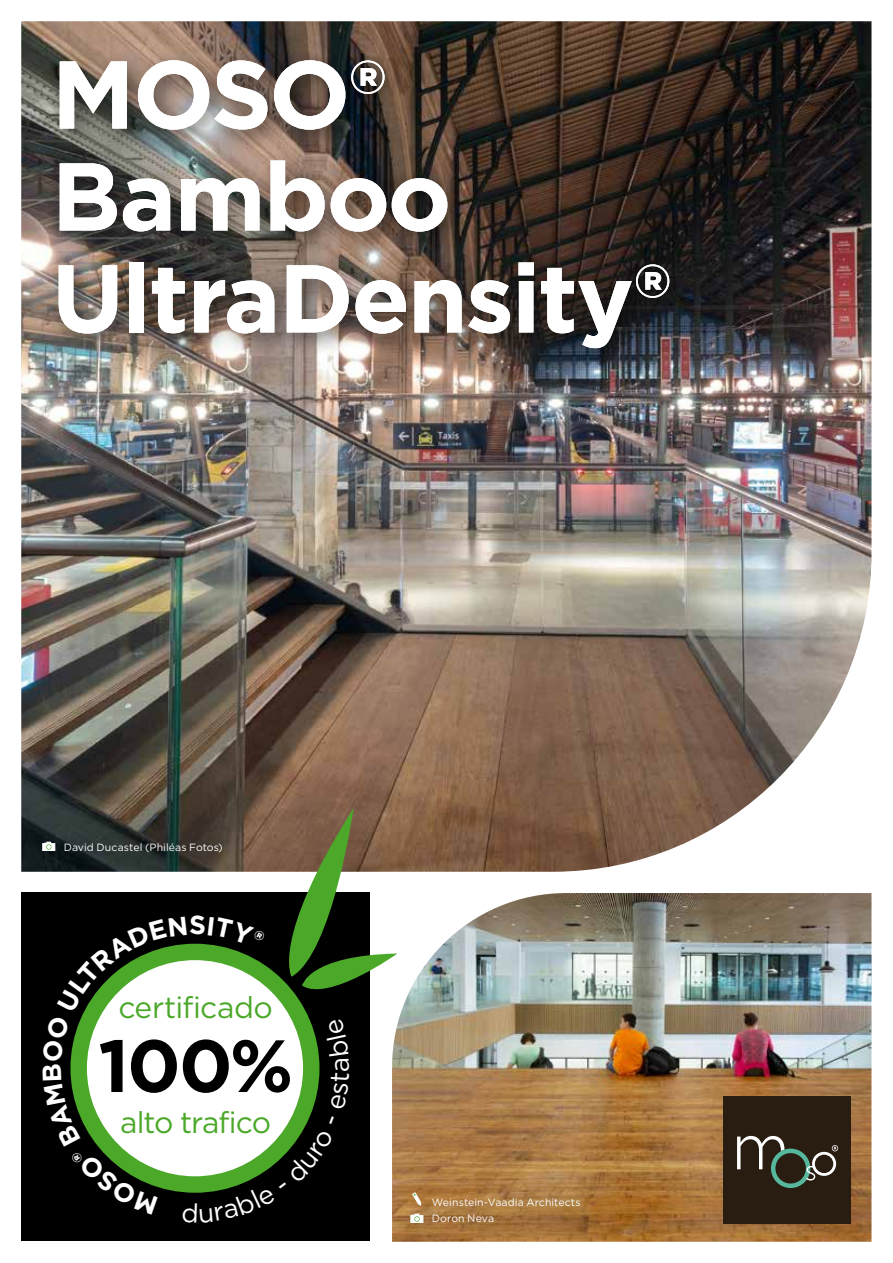
<style>
.page{position:relative;width:893px;height:1263px;background:#fff}
.page>*{position:absolute;margin:0;border:0;box-sizing:border-box;transform-origin:0 0}
.t1{font:700 96px/102px "Gotham";letter-spacing:-.02em;color:#fff}
.t2{font:700 73.8px "Gotham";color:#000}
.t3{font:30px "Gotham";letter-spacing:-.03em;color:#4ba829}
.t4{font:10.5px/16.8px "Gotham";letter-spacing:.01em;color:#fff}
</style>
<div class="page">
<img style="left:392px;top:893px;width:479px;height:349px">
<img style="left:21px;top:21px;width:850px;height:851px">
<div style="left:723px;top:1096px;width:127px;height:127px;background:#291c11"></div>
<svg style="left:737px;top:1136px;width:101px;height:52px"></svg>
<div style="left:46px;top:48px;width:647px;height:325px;background:#000;opacity:.5"></div>
<div style="left:30px;top:830px;width:49px;height:45px;background:#000;opacity:.4"></div>
<div style="left:402px;top:1182px;width:201px;height:48px;background:#000;opacity:.4"></div>
<div style="left:422px;top:1187px;width:181px;height:43px;background:#000;opacity:.4"></div>
<div style="left:402px;top:1182px;width:42px;height:45px;background:#000;opacity:.4"></div>
<svg style="left:412px;top:1192px;width:9px;height:10px"></svg>
<div style="left:422px;top:1204px;width:94px;height:42px;background:#000;opacity:.4"></div>
<div style="left:399px;top:1202px;width:48px;height:45px;background:#000;opacity:.4"></div>
<svg style="left:410px;top:1214px;width:13px;height:9px"></svg>
<div style="left:21px;top:892px;width:349px;height:348px;background:#000"></div>
<svg style="left:42px;top:808px;width:355px;height:415px"></svg>
<h1 class="t1" style="left:52px;top:43px;width:620px">MOSO®<br>Bamboo<br>UltraDensity®</h1>
<p class="t4" style="left:64px;top:838px;width:161px">David Ducastel (Philéas Fotos)</p>
<h3 class="t3" style="left:118px;top:988px;width:156px">certificado</h3>
<h2 class="t2" style="left:98px;top:1017px;width:197px">100%</h2>
<h3 class="t3" style="left:120px;top:1103px;width:153px">alto trafico</h3>
<p class="t4" style="left:432px;top:1193px;width:150px">Weinstein-Vaadia Architects<br>Doron Neva</p>
</div>
